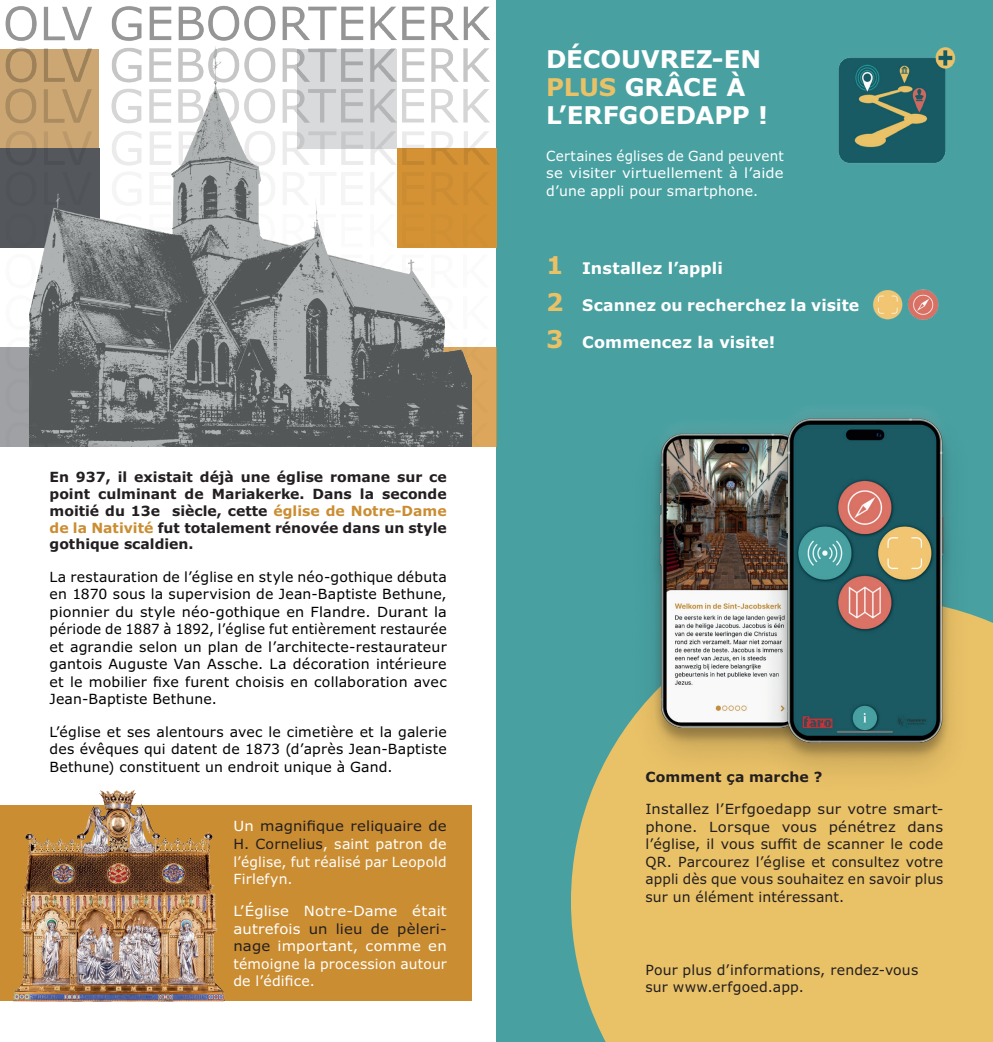
<style>
.page{position:relative;width:993px;height:1042px;background:#fff}
.page>*{position:absolute;margin:0;border:0;box-sizing:border-box;transform-origin:0 0}
.titeltje_caps{font:700 24.5px/28px "Verdana Pro";letter-spacing:-.005em;color:#fff}
.t1{font:700 16.1px "Verdana Pro";letter-spacing:.01em;color:#fff}
.doorlopende_tekst{font:14px/17.5px "Verdana Pro";letter-spacing:.01em;color:#000001;text-align:justify}
.doorlopende_tekst-2{font:14px/17.5px "Verdana Pro";letter-spacing:.01em;color:#231f20;text-align:justify;scale:1.05 1}
.doorlopende_tekst-3{font:14px/17.5px "Verdana Pro";letter-spacing:.01em;color:#fff;text-align:justify;scale:1.06 1}
.inleiding_kerk{font:700 14px/16.8px "Verdana Pro";color:#231f20;text-align:justify}
.doorlopende_tekst-4{font:14px/17.5px "Verdana Pro";letter-spacing:.01em;color:#fff;text-align:justify;scale:.96 1}
.doorlopende_tekst-5{font:14px/17.5px "Verdana Pro";letter-spacing:.01em;color:#231f20}
.doorlopende_tekst-6{font:700 14px "Verdana Pro";letter-spacing:.01em;color:#231f20}
.s1{color:#cb8d32}
.s2{color:#231f20}
.s3{color:#e9c167}
.s4{font-size:24.5px;color:#e9c167}
</style>
<div class="page">
<div style="left:496px;top:0;width:496px;height:1042px;background:#48a0a1"></div>
<svg style="left:571px;top:615px;width:421px;height:427px;background:#d9bd6c"></svg>
<div style="left:0;top:805px;width:471px;height:195px;background:#cb8d32"></div>
<img style="left:10px;top:790px;width:217px;height:212px">
<div style="left:397px;top:149px;width:99px;height:99px;background:#d49234"></div>
<div style="left:397px;top:347px;width:99px;height:99px;background:#dca75c"></div>
<img style="left:0;top:6px;width:490px;height:440px">
<img style="left:30px;top:17px;width:441px;height:429px">
<img style="left:627px;top:413px;width:347px;height:383px">
<img style="left:873px;top:290px;width:30px;height:29px">
<img style="left:907px;top:289px;width:32px;height:30px">
<img style="left:838px;top:47px;width:117px;height:116px">
<p class="inleiding_kerk" style="left:50px;top:469px;width:398px">En 937, il existait déjà une église romane sur ce point culminant de Mariakerke. Dans la seconde moitié du 13e siècle, cette <span class="s1">église de Notre-Dame de la Nativité</span> fut totalement rénovée dans un style gothique scaldien.</p>
<p class="doorlopende_tekst" style="left:50px;top:568px;width:398px">La restauration de l’église en style néo-gothique débuta en 1870 sous la supervision de Jean-Baptiste Bethune, pionnier du style néo-gothique en Flandre. Durant la période de 1887 à 1892, l’église fut entièrement restaurée et agrandie selon un plan de l’architecte-restaurateur gantois Auguste Van Assche. La décoration intérieure et le mobilier fixe furent choisis en collaboration avec Jean-Baptiste Bethune.</p>
<p class="doorlopende_tekst" style="left:50px;top:723px;width:398px">L’église et ses alentours avec le cimetière et la galerie des évêques qui datent de 1873 (d’après Jean-Baptiste Bethune) constituent un endroit unique à Gand.</p>
<p class="doorlopende_tekst-3" style="left:233px;top:818px;width:203px">Un <span class="s2">magnifique reliquaire de H. Cornelius</span>, saint patron de l’église, fut réalisé par Leopold Firlefyn.</p>
<p class="doorlopende_tekst-3" style="left:233px;top:903px;width:203px">L’Église Notre-Dame était autrefois <span class="s2">un lieu de pèleri&shy;nage</span> important, comme en témoigne la procession autour de l’édifice.</p>
<p class="titeltje_caps" style="left:546px;top:46px;width:223px">DÉCOUVREZ-EN<br><span class="s3">PLUS</span> GRÂCE À<br>L’ERFGOEDAPP !</p>
<p class="doorlopende_tekst-4" style="left:546px;top:147px;width:249px">Certaines églises de Gand peuvent se visiter virtuellement à l’aide d’une appli pour smartphone.</p>
<p class="t1" style="left:546px;top:257px;width:178px"><span class="s4">1</span> Installez l’appli</p>
<p class="t1" style="left:546px;top:294px;width:314px"><span class="s4">2</span> Scannez ou recherchez la visite</p>
<p class="t1" style="left:546px;top:331px;width:231px"><span class="s4">3</span> Commencez la visite!</p>
<p class="doorlopende_tekst-6" style="left:645px;top:768px;width:178px">Comment ça marche ?</p>
<p class="doorlopende_tekst-2" style="left:645px;top:800px;width:285px">Installez l’Erfgoedapp sur votre smart&shy;phone. Lorsque vous pénétrez dans l’église, il vous suffit de scanner le code QR. Parcourez l’église et consultez votre appli dès que vous souhaitez en savoir plus sur un élément intéressant.</p>
<p class="doorlopende_tekst-5" style="left:645px;top:961px;width:274px">Pour plus d’informations, rendez-vous sur www.erfgoed.app.</p>
</div>
